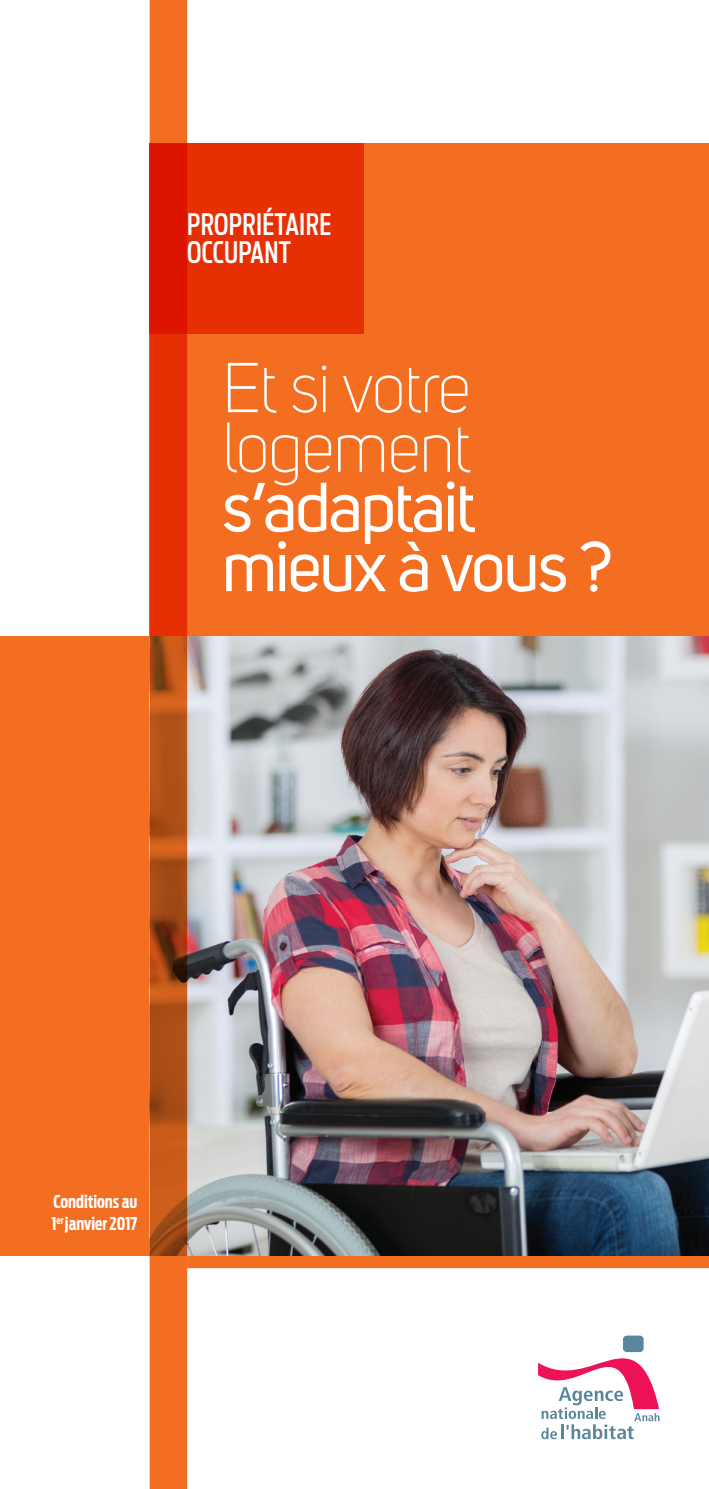
<style>
.page{position:relative;width:709px;height:1489px;background:#fff}
.page>*{position:absolute;margin:0;border:0;box-sizing:border-box;transform-origin:0 0}
.t1{font:69.5px/59.8px "Uni Sans";letter-spacing:-.03em;color:#fff}
.t2{font:300 69.5px/59.8px "Uni Sans";letter-spacing:-.03em;color:#fff}
.t3{font:500 extra-condensed 29.5px/27.5px "Antenna";letter-spacing:.01em;color:#fff}
.t4{font:700 extra-condensed 17.5px/22.5px "Antenna";color:#fff}
</style>
<div class="page">
<div style="left:187px;top:1255px;width:522px;height:12px;background:#f36e21"></div>
<div style="left:0;top:636px;width:153px;height:619px;background:#f36e21"></div>
<img style="left:187px;top:636px;width:522px;height:619px">
<div style="left:150px;top:144px;width:559px;height:492px;background:#f36e21"></div>
<div style="left:150px;top:144px;width:214px;height:190px;background:#e72f04"></div>
<svg style="left:150px;top:0;width:37px;height:1488px;background:#d04812"></svg>
<svg style="left:538px;top:1336px;width:121px;height:102px"></svg>
<div style="left:623px;top:1335px;width:20px;height:16px;background:#59869d;border-radius:4px"></div>
<h2 class="t3" style="left:187px;top:211px;width:145px">PROPRIÉTAIRE<br>OCCUPANT</h2>
<h1 class="t2" style="left:222px;top:359px;width:251px">Et si votre logement</h1>
<h1 class="t1" style="left:222px;top:478px;width:392px">s’adaptait mieux à vous ?</h1>
<p class="t4" style="left:51px;top:1190px;width:87px">Conditions au<br>1<sup>er</sup> janvier 2017</p>
</div>
